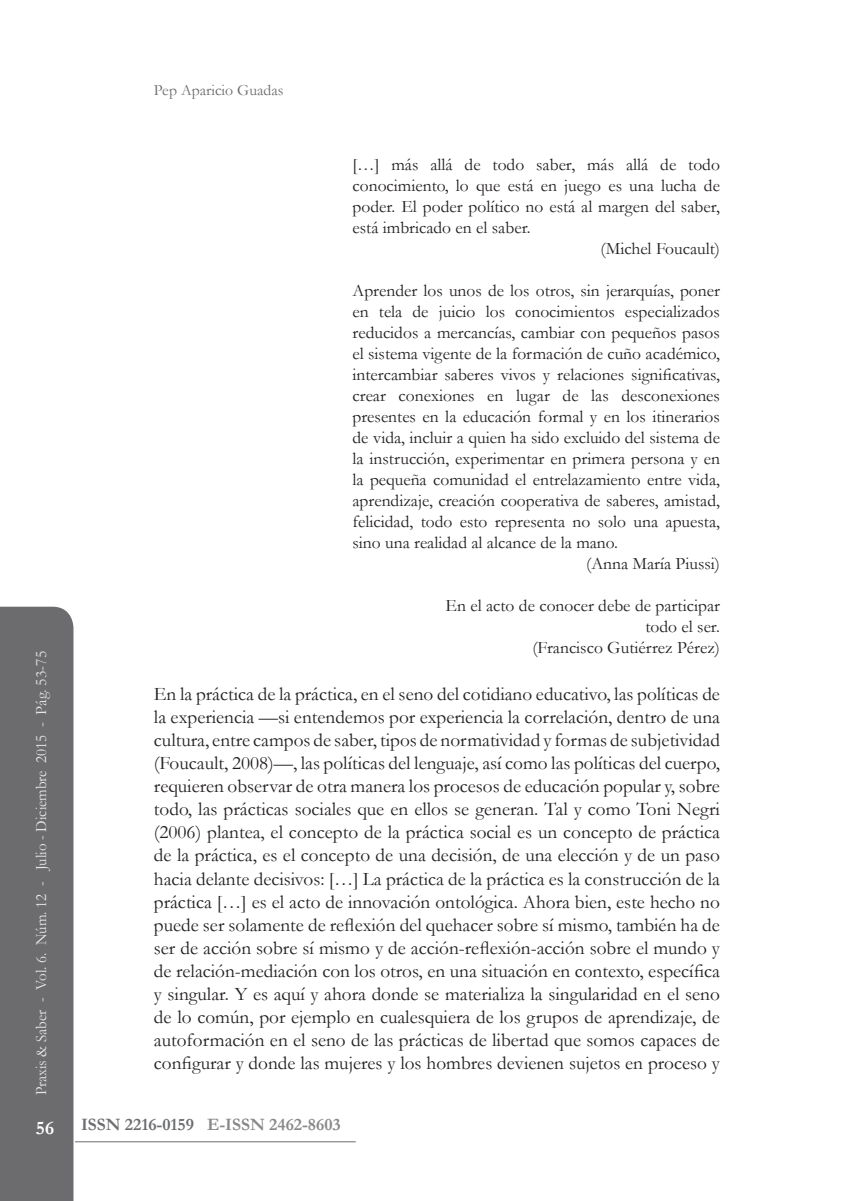
<style>
.page{position:relative;width:859px;height:1201px;background:#fff}
.page>*{position:absolute;margin:0;border:0;box-sizing:border-box;transform-origin:0 0}
.t1{font:19.25px/23.1px "Garamond";color:#231f20;text-align:justify}
.t2{font:700 19.25px "Garamond";color:#fff}
.t3{font:17.5px/21px "Garamond";color:#231f20;text-align:right}
.t4{font:700 17.5px "Garamond";color:#888}
.t5{font:15.75px "Garamond";color:#e6e7e9;scale:.95 1}
.t6{font:15.75px "Garamond";color:#6c6c6e}
.s1{font-style:italic}
.s2{color:#6c6d70}
</style>
<div class="page">
<div style="left:0;top:606px;width:73px;height:594px;background:#6c6c6e"></div>
<hr style="left:75px;top:1141px;width:280px;height:1px;background:#6c6c6e">
<p class="t5" style="left:30px;top:1095px;width:469px;rotate:-90deg">Praxis &amp; Saber - Vol. 6. Núm. 12 - Julio - Diciembre 2015 - Pág. 53-75</p>
<p class="t6" style="left:154px;top:80px;width:131px">Pep Aparicio Guadas</p>
<p class="t3" style="left:352px;top:154px;width:369px">[…] más allá de todo saber, más allá de todo</p>
<p class="t3" style="left:352px;top:175px;width:369px">conocimiento, lo que está en juego es una lucha de</p>
<p class="t3" style="left:352px;top:196px;width:369px">poder. El poder político no está al margen del saber,</p>
<p class="t3" style="left:352px;top:217px;width:179px">está imbricado en el saber.</p>
<p class="t3" style="left:600px;top:238px;width:121px">(Michel Foucault)</p>
<p class="t3" style="left:352px;top:280px;width:369px">Aprender los unos de los otros, sin jerarquías, poner</p>
<p class="t3" style="left:352px;top:301px;width:369px">en tela de juicio los conocimientos especializados</p>
<p class="t3" style="left:352px;top:322px;width:369px">reducidos a mercancías, cambiar con pequeños pasos</p>
<p class="t3" style="left:352px;top:343px;width:369px">el sistema vigente de la formación de cuño académico,</p>
<p class="t3" style="left:352px;top:364px;width:369px">intercambiar saberes vivos y relaciones significativas,</p>
<p class="t3" style="left:352px;top:385px;width:369px">crear conexiones en lugar de las desconexiones</p>
<p class="t3" style="left:352px;top:406px;width:369px">presentes en la educación formal y en los itinerarios</p>
<p class="t3" style="left:352px;top:427px;width:369px">de vida, incluir a quien ha sido excluido del sistema de</p>
<p class="t3" style="left:352px;top:448px;width:369px">la instrucción, experimentar en primera persona y en</p>
<p class="t3" style="left:352px;top:469px;width:369px">la pequeña comunidad el entrelazamiento entre vida,</p>
<p class="t3" style="left:352px;top:490px;width:369px">aprendizaje, creación cooperativa de saberes, amistad,</p>
<p class="t3" style="left:352px;top:511px;width:369px">felicidad, todo esto representa no solo una apuesta,</p>
<p class="t3" style="left:352px;top:532px;width:267px">sino una realidad al alcance de la mano.</p>
<p class="t3" style="left:586px;top:553px;width:135px">(Anna María Piussi)</p>
<p class="t3" style="left:445px;top:595px;width:276px">En el acto de conocer debe de participar todo el ser.<br>(Francisco Gutiérrez Pérez)</p>
<p class="t1" style="left:154px;top:681px;width:567px">En la práctica de la práctica, en el seno del cotidiano educativo, las políticas de la experiencia —si entendemos por experiencia la correlación, dentro de una cultura, entre campos de saber, tipos de normatividad y formas de subjetividad (Foucault, 2008)<span class="s1">—</span>, las políticas del lenguaje, así como las políticas del cuerpo, requieren observar de otra manera los procesos de educación popular y, sobre todo, las prácticas sociales que en ellos se generan. Tal y como Toni Negri (2006) plantea, el concepto de la práctica social es un concepto de práctica de la práctica, es el concepto de una decisión, de una elección y de un paso hacia delante decisivos: […] La práctica de la práctica es la construcción de la práctica […] es el acto de innovación ontológica. Ahora bien, este hecho no puede ser solamente de reflexión del quehacer sobre sí mismo, también ha de ser de acción sobre sí mismo y de acción-reflexión-acción sobre el mundo y de relación-mediación con los otros, en una situación en contexto, específica y singular. Y es aquí y ahora donde se materializa la singularidad en el seno de lo común, por ejemplo en cualesquiera de los grupos de aprendizaje, de autoformación en el seno de las prácticas de libertad que somos capaces de configurar y donde las mujeres y los hombres devienen sujetos en proceso y</p>
<p class="t2" style="left:36px;top:1114px;width:20px">56</p>
<p class="t4" style="left:81px;top:1112px;width:261px"><span class="s2">ISSN 2216-0159</span> E-ISSN 2462-8603</p>
</div>
